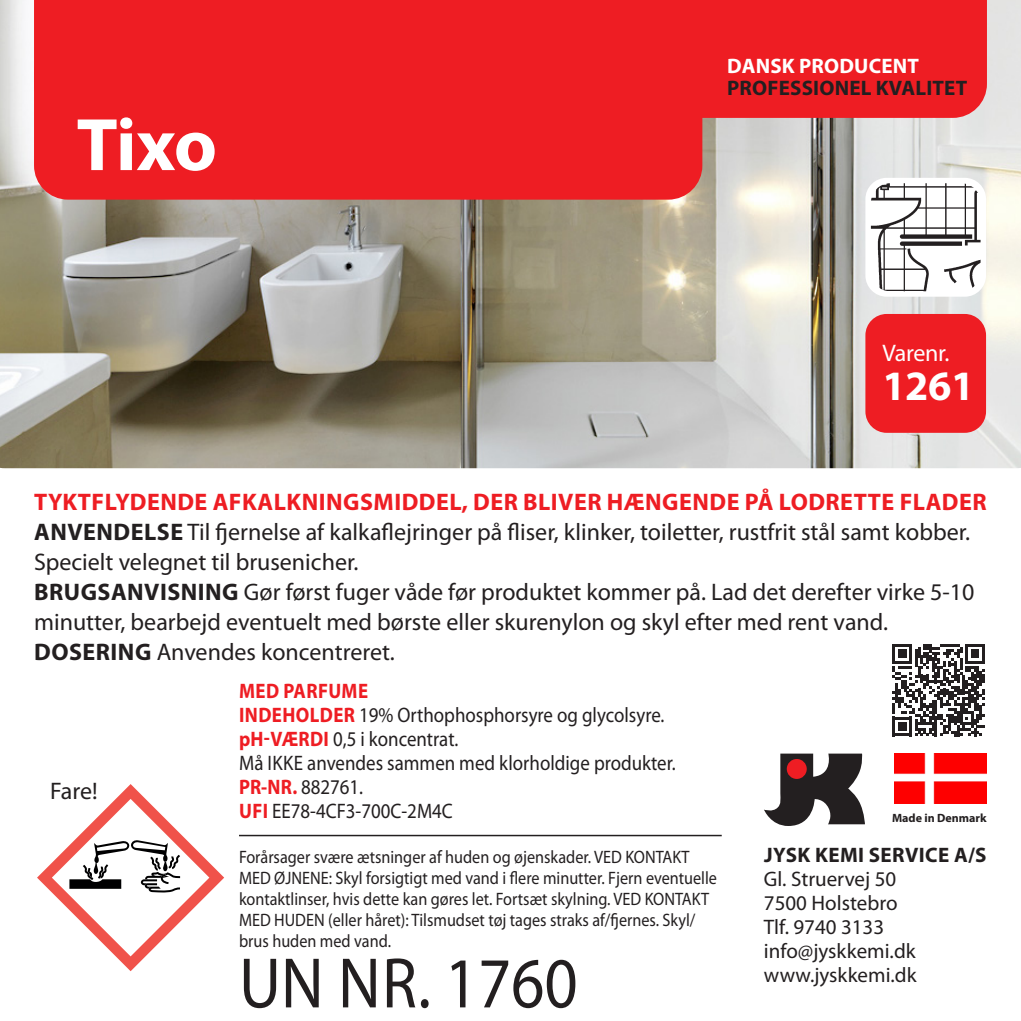
<style>
.page{position:relative;width:1021px;height:1021px;background:#fff}
.page>*{position:absolute;margin:0;border:0;box-sizing:border-box;transform-origin:0 0}
.t1{font:700 75px "Myriad Pro";color:#fff}
.t2{font:72px "Myriad Pro";color:#231f20;scale:.9 1}
.t3{font:700 42px "Myriad Pro";color:#fff}
.t4{font:24px/30px "Myriad Pro";color:#231f20}
.t5{font:700 24px "Myriad Pro";letter-spacing:.02em;color:#ee1d23}
.t6{font:24px "Myriad Pro";letter-spacing:-.01em;color:#fff}
.t7{font:21px/24px "Myriad Pro";color:#231f20;scale:.9 1}
.t8{font:21px "Myriad Pro";color:#231f20}
.t9{font:700 21px "Myriad Pro";letter-spacing:.01em;color:#231f20}
.t10{font:700 21px "Myriad Pro";letter-spacing:.01em;color:#fff}
.t11{font:700 21px "Myriad Pro";letter-spacing:.02em;color:#ee1d23;scale:.9 1}
.t12{font:18px/21px "Myriad Pro";color:#231f20;scale:.9 1}
.t13{font:700 12px "Myriad Pro";color:#231f20}
.s1{font-weight:700}
.s2{font-weight:700;color:#ee1d23}
</style>
<div class="page">
<img style="left:0;top:0;width:1020px;height:468px">
<svg style="left:764px;top:753px;width:101px;height:73px"></svg>
<div style="left:786px;top:759px;width:20px;height:20px;background:#ee1d23;border-radius:50%"></div>
<div style="left:34px;top:0;width:952px;height:118px;background:#ee1d23"></div>
<div style="left:865px;top:178px;width:121px;height:119px;background:#fff;border-radius:21px"></div>
<div style="left:865px;top:314px;width:121px;height:119px;background:#ee1d23;border-radius:21px"></div>
<img style="left:870px;top:183px;width:110px;height:108px">
<div style="left:34px;top:39px;width:668px;height:161px;background:#ee1d23;border-radius:34px"></div>
<hr style="left:239px;top:834px;width:482px;height:2px;background:#231f20">
<svg style="left:37px;top:784px;width:187px;height:187px"></svg>
<img style="left:894px;top:753px;width:92px;height:50px">
<svg style="left:892px;top:644px;width:92px;height:92px"></svg>
<p class="t1" style="left:77px;top:96px;width:142px">Tixo</p>
<p class="t10" style="left:727px;top:53px;width:193px">DANSK PRODUCENT</p>
<p class="t9" style="left:727px;top:74px;width:242px">PROFESSIONEL KVALITET</p>
<p class="t6" style="left:882px;top:338px;width:69px">Varenr.</p>
<p class="t3" style="left:882px;top:358px;width:93px">1261</p>
<p class="t5" style="left:34px;top:486px;width:953px">TYKTFLYDENDE AFKALKNINGSMIDDEL, DER BLIVER HÆNGENDE PÅ LODRETTE FLADER</p>
<p class="t4" style="left:34px;top:517px;width:937px"><span class="s1">ANVENDELSE</span> Til fjernelse af kalkaflejringer på fliser, klinker, toiletter, rustfrit stål samt kobber.<br>Specielt velegnet til brusenicher.</p>
<p class="t4" style="left:34px;top:577px;width:941px"><span class="s1">BRUGSANVISNING</span> Gør først fuger våde før produktet kommer på. Lad det derefter virke 5-10 minutter, bearbejd eventuelt med børste eller skurenylon og skyl efter med rent vand.</p>
<p class="t4" style="left:34px;top:637px;width:362px"><span class="s1">DOSERING</span> Anvendes koncentreret.</p>
<p class="t4" style="left:50px;top:775px;width:49px">Fare!</p>
<p class="t11" style="left:239px;top:677px;width:145px">MED PARFUME</p>
<p class="t7" style="left:239px;top:702px;width:474px"><span class="s2">INDEHOLDER</span> 19% Orthophosphorsyre og glycolsyre.</p>
<p class="t7" style="left:239px;top:726px;width:245px"><span class="s2">pH-VÆRDI</span> 0,5 i koncentrat.</p>
<p class="t7" style="left:239px;top:750px;width:487px">Må IKKE anvendes sammen med klorholdige produkter.</p>
<p class="t7" style="left:239px;top:774px;width:239px"><span class="s2">PR-NR.</span> 882761.<br><span class="s2">UFI</span> EE78-4CF3-700C-2M4C</p>
<p class="t12" style="left:239px;top:846px;width:532px">Forårsager svære ætsninger af huden og øjenskader. VED KONTAKT MED ØJNENE: Skyl forsigtigt med vand i flere minutter. Fjern eventuelle kontaktlinser, hvis dette kan gøres let. Fortsæt skylning. VED KONTAKT MED HUDEN (eller håret): Tilsmudset tøj tages straks af/fjernes. Skyl/ brus huden med vand.</p>
<p class="t2" style="left:239px;top:938px;width:378px">UN NR. 1760</p>
<p class="t13" style="left:892px;top:809px;width:96px">Made in Denmark</p>
<p class="t9" style="left:764px;top:841px;width:224px">JYSK KEMI SERVICE A/S</p>
<p class="t8" style="left:764px;top:865px;width:134px">Gl. Struervej 50</p>
<p class="t8" style="left:764px;top:889px;width:135px">7500 Holstebro</p>
<p class="t8" style="left:764px;top:913px;width:122px">Tlf. 9740 3133</p>
<p class="t8" style="left:764px;top:937px;width:153px">info@jyskkemi.dk</p>
<p class="t8" style="left:764px;top:961px;width:154px">www.jyskkemi.dk</p>
</div>
